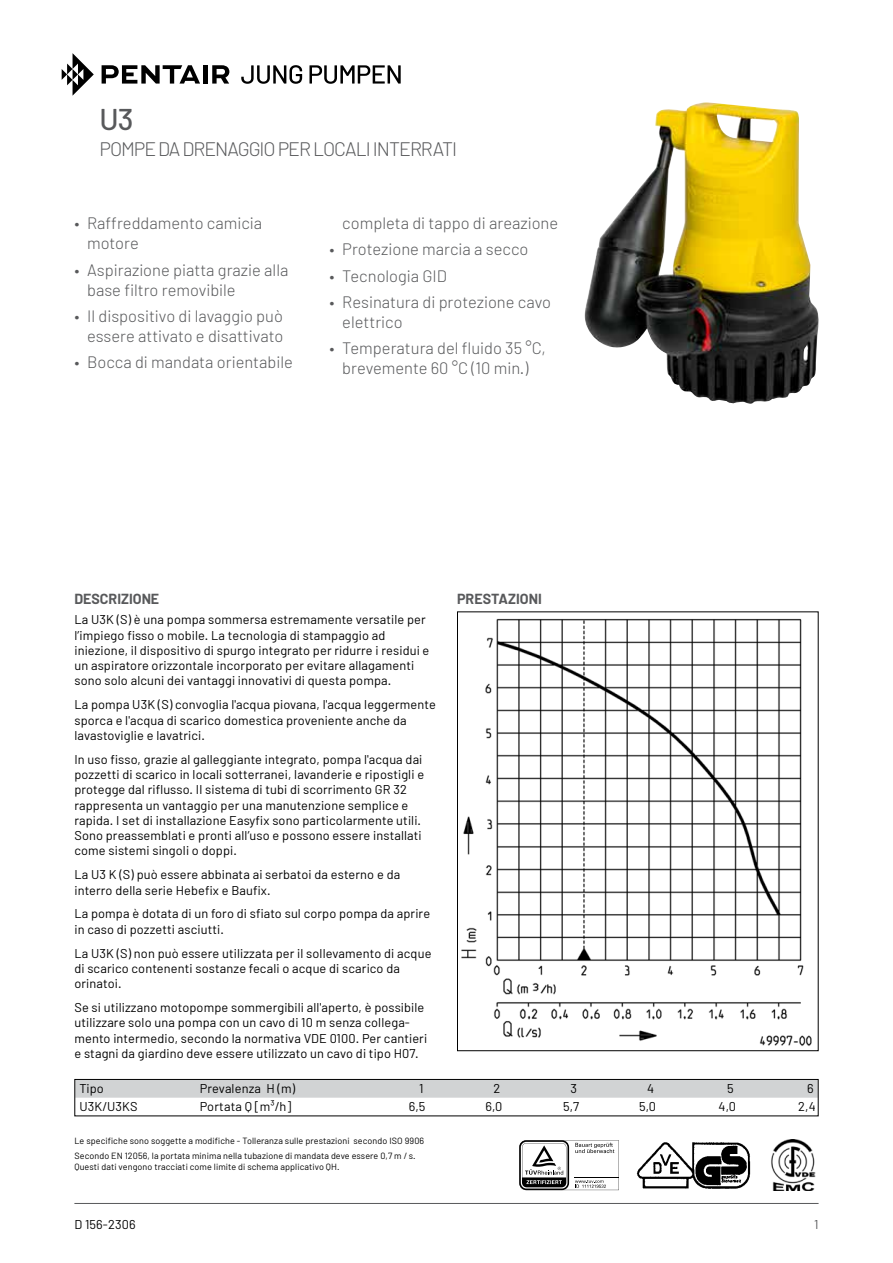
<style>
.page{position:relative;width:893px;height:1263px;background:#fff}
.page>*{position:absolute;margin:0;border:0;box-sizing:border-box;transform-origin:0 0}
.t1{font:500 30px "Barlow";color:#58595b}
.t2{font:300 19.5px "Barlow";letter-spacing:-.05em;color:#58595b}
.t3{font:300 16.5px/20.2px "Barlow";color:#58595b}
.t4{font:700 14.25px "Barlow";color:#58595b}
.t5{font:12.75px/15.3px "Barlow";letter-spacing:.01em;color:#000}
.t6{font:12.75px "Barlow";color:#58595b}
.t7{font:9px/15px "Barlow";letter-spacing:.01em;color:#000}
</style>
<div class="page">
<hr style="left:74px;top:1203px;width:745px;height:1px;background:#58595b">
<img style="left:585px;top:102px;width:234px;height:302px">
<img style="left:461px;top:618px;width:351px;height:428px">
<div style="left:457px;top:611px;width:362px;height:440px;border:1px solid #000"></div>
<div style="left:76px;top:1081px;width:741px;height:17px;background:#d1d3d4"></div>
<div style="left:74px;top:1079px;width:745px;height:37px;border:1px solid #000"></div>
<svg style="left:519px;top:1140px;width:100px;height:50px"></svg>
<img style="left:636px;top:1142px;width:115px;height:47px">
<img style="left:771px;top:1140px;width:45px;height:51px">
<svg style="left:241px;top:65px;width:61px;height:19px"></svg>
<svg style="left:309px;top:65px;width:92px;height:19px"></svg>
<svg style="left:62px;top:53px;width:32px;height:43px"></svg>
<svg style="left:102px;top:65px;width:98px;height:19px"></svg>
<hr style="left:203px;top:65px;width:4px;height:19px;background:#000">
<svg style="left:212px;top:65px;width:17px;height:19px"></svg>
<h1 class="t1" style="left:99px;top:101px;width:36px">U3</h1>
<h2 class="t2" style="left:99px;top:136px;width:359px">POMPE DA DRENAGGIO PER LOCALI INTERRATI</h2>
<p class="t3" style="left:87px;top:213px;width:177px;text-indent:-13px">• Raffreddamento camicia motore</p>
<p class="t3" style="left:87px;top:259px;width:203px;text-indent:-13px">• Aspirazione piatta grazie alla base filtro removibile</p>
<p class="t3" style="left:74px;top:306px;width:210px;text-align:right">• Il dispositivo di lavaggio può essere attivato e disattivato</p>
<p class="t3" style="left:74px;top:352px;width:220px">• Bocca di mandata orientabile</p>
<p class="t3" style="left:342px;top:213px;width:217px">completa di tappo di areazione</p>
<p class="t3" style="left:330px;top:239px;width:200px">• Protezione marcia a secco</p>
<p class="t3" style="left:330px;top:265px;width:119px">• Tecnologia GID</p>
<p class="t3" style="left:342px;top:291px;width:210px;text-indent:-13px">• Resinatura di protezione cavo elettrico</p>
<p class="t3" style="left:330px;top:338px;width:218px;text-align:center">• Temperatura del fluido 35 °C, brevemente 60 °C (10 min.)</p>
<p class="t4" style="left:74px;top:590px;width:86px">DESCRIZIONE</p>
<p class="t4" style="left:457px;top:590px;width:86px">PRESTAZIONI</p>
<p class="t5" style="left:74px;top:612px;width:356px">La U3K (S) è una pompa sommersa estremamente versatile per l’impiego fisso o mobile. La tecnologia di stampaggio ad iniezione, il dispositivo di spurgo integrato per ridurre i residui e un aspiratore orizzontale incorporato per evitare allagamenti sono solo alcuni dei vantaggi innovativi di questa pompa.</p>
<p class="t5" style="left:74px;top:697px;width:363px">La pompa U3K (S) convoglia l'acqua piovana, l'acqua leggermente sporca e l'acqua di scarico domestica proveniente anche da lavastoviglie e lavatrici.</p>
<p class="t5" style="left:74px;top:751px;width:351px">In uso fisso, grazie al galleggiante integrato, pompa l'acqua dai pozzetti di scarico in locali sotterranei, lavanderie e ripostigli e protegge dal riflusso. Il sistema di tubi di scorrimento GR 32 rappresenta un vantaggio per una manutenzione semplice e rapida. I set di installazione Easyfix sono particolarmente utili.<br>Sono preassemblati e pronti all’uso e possono essere installati come sistemi singoli o doppi.</p>
<p class="t5" style="left:74px;top:867px;width:327px">La U3 K (S) può essere abbinata ai serbatoi da esterno e da interro della serie Hebefix e Baufix.</p>
<p class="t5" style="left:74px;top:906px;width:357px">La pompa è dotata di un foro di sfiato sul corpo pompa da aprire in caso di pozzetti asciutti.</p>
<p class="t5" style="left:74px;top:945px;width:359px">La U3K (S) non può essere utilizzata per il sollevamento di acque di scarico contenenti sostanze fecali o acque di scarico da orinatoi.</p>
<p class="t5" style="left:74px;top:999px;width:354px">Se si utilizzano motopompe sommergibili all'aperto, è possibile utilizzare solo una pompa con un cavo di 10 m senza collega&shy;mento intermedio, secondo la normativa VDE 0100. Per cantieri e stagni da giardino deve essere utilizzato un cavo di tipo H07.</p>
<p class="t5" style="left:79px;top:1081px;width:26px">Tipo</p>
<p class="t5" style="left:200px;top:1081px;width:97px">Prevalenza H (m)</p>
<p class="t5" style="left:419px;top:1081px;width:6px">1</p>
<p class="t5" style="left:493px;top:1081px;width:8px">2</p>
<p class="t5" style="left:571px;top:1081px;width:8px">3</p>
<p class="t5" style="left:647px;top:1081px;width:9px">4</p>
<p class="t5" style="left:727px;top:1081px;width:8px">5</p>
<p class="t5" style="left:807px;top:1081px;width:8px">6</p>
<p class="t5" style="left:79px;top:1099px;width:60px">U3K/U3KS</p>
<p class="t5" style="left:200px;top:1099px;width:93px">Portata Q [m³/h]</p>
<p class="t5" style="left:409px;top:1099px;width:18px">6,5</p>
<p class="t5" style="left:485px;top:1099px;width:18px">6,0</p>
<p class="t5" style="left:563px;top:1099px;width:18px">5,7</p>
<p class="t5" style="left:639px;top:1099px;width:18px">5,0</p>
<p class="t5" style="left:718px;top:1099px;width:19px">4,0</p>
<p class="t5" style="left:798px;top:1099px;width:19px">2,4</p>
<p class="t7" style="left:74px;top:1133px;width:351px">Le specifiche sono soggette a modifiche - Tolleranza sulle prestazioni secondo ISO 9906<br>Secondo EN 12056, la portata minima nella tubazione di mandata deve essere 0,7 m / s.</p>
<p class="t7" style="left:74px;top:1159px;width:267px">Questi dati vengono tracciati come limite di schema applicativo QH.</p>
<p class="t5" style="left:74px;top:1216px;width:63px">D 156-2306</p>
<p class="t6" style="left:814px;top:1216px;width:6px">1</p>
</div>
